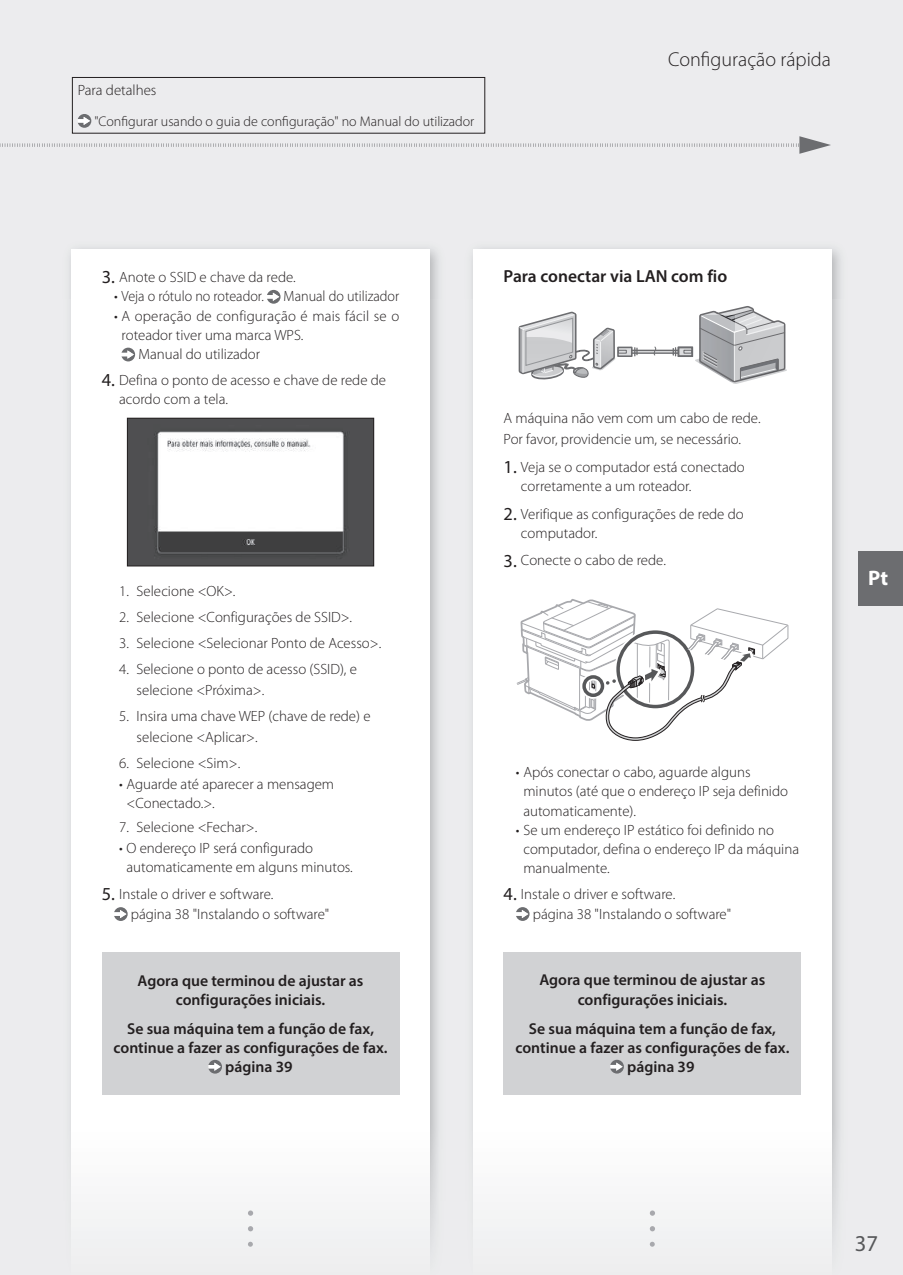
<style>
.page{position:relative;width:903px;height:1275px;background:#ececee}
.page>*{position:absolute;margin:0;border:0;box-sizing:border-box;transform-origin:0 0}
.t1{font:22.75px "Myriad Pro";color:#57585a}
.t2{font:700 21px "Myriad Pro";color:#fff}
.t3{font:300 20.12px "Myriad Pro";color:#231f20}
.t4{font:600 17.5px "Myriad Pro";color:#231f20}
.t5{font:600 15.75px/19.2px "Myriad Pro";color:#231f20;text-align:center}
.t6{font:300 14.88px/19.2px "Myriad Pro";color:#231f20}
.t7{font:300 14.88px "Myriad Pro";color:#231f20;scale:.95 1}
.t8{font:300 14px "Myriad Pro";color:#231f20}
.s1{font-weight:400;font-size:18.38px}
</style>
<div class="page">
<svg style="left:0;top:136px;width:831px;height:18px"></svg>
<img style="left:471px;top:248px;width:370px;height:51px">
<img style="left:472px;top:299px;width:2px;height:895px">
<img style="left:831px;top:299px;width:9px;height:944px">
<div style="left:474px;top:250px;width:357px;height:1025px;background:linear-gradient(to right,#fdfdfd,#fdfdfd)"></div>
<img style="left:69px;top:248px;width:370px;height:51px">
<img style="left:70px;top:299px;width:2px;height:895px">
<img style="left:429px;top:299px;width:9px;height:946px">
<div style="left:72px;top:250px;width:357px;height:1025px;background:linear-gradient(to right,#fdfdfd,#fdfdfd)"></div>
<svg style="left:78px;top:114px;width:13px;height:14px"></svg>
<div style="left:72px;top:77px;width:413px;height:57px;border:1px solid #231f20"></div>
<svg style="left:267px;top:290px;width:13px;height:14px"></svg>
<svg style="left:122px;top:348px;width:13px;height:13px"></svg>
<img style="left:129px;top:420px;width:243px;height:144px">
<div style="left:127px;top:418px;width:247px;height:148px;border:1px solid #231f20"></div>
<svg style="left:114px;top:907px;width:14px;height:14px"></svg>
<div style="left:102px;top:952px;width:297px;height:142px;background:#d1d2d4"></div>
<svg style="left:208px;top:1060px;width:14px;height:14px"></svg>
<svg style="left:632px;top:350px;width:46px;height:4px"></svg>
<hr style="left:629px;top:351px;width:52px;height:1px;background:#dcdddf">
<div style="left:678px;top:347px;width:14px;height:9px;background:#dcdddf"></div>
<div style="left:678px;top:347px;width:15px;height:10px;border:2px solid #6c6d70"></div>
<svg style="left:683px;top:305px;width:104px;height:79px;background:#cacbcd"></svg>
<svg style="left:672px;top:348px;width:4px;height:8px"></svg>
<div style="left:618px;top:347px;width:14px;height:9px;background:#dcdddf"></div>
<div style="left:617px;top:347px;width:15px;height:10px;border:2px solid #6c6d70"></div>
<svg style="left:634px;top:348px;width:4px;height:8px"></svg>
<svg style="left:518px;top:310px;width:109px;height:75px;background:#dbdcdd"></svg>
<svg style="left:653px;top:346px;width:4px;height:10px"></svg>
<svg style="left:516px;top:597px;width:273px;height:146px;background:#efeff0"></svg>
<svg style="left:516px;top:907px;width:13px;height:14px"></svg>
<div style="left:504px;top:952px;width:297px;height:142px;background:#d1d2d4"></div>
<svg style="left:610px;top:1060px;width:14px;height:13px"></svg>
<svg style="left:248px;top:1210px;width:5px;height:6px"></svg>
<svg style="left:248px;top:1226px;width:5px;height:5px"></svg>
<svg style="left:248px;top:1242px;width:5px;height:5px"></svg>
<svg style="left:650px;top:1210px;width:5px;height:6px"></svg>
<svg style="left:650px;top:1226px;width:5px;height:5px"></svg>
<svg style="left:650px;top:1242px;width:5px;height:5px"></svg>
<div style="left:858px;top:551px;width:45px;height:54px;background:#6c6d70"></div>
<p class="t6" style="left:78px;top:81px;width:80px">Para detalhes</p>
<p class="t8" style="left:94px;top:112px;width:381px">"Configurar usando o guia de configuração" no Manual do utilizador</p>
<h3 class="t3" style="left:668px;top:48px;width:164px">Configuração rápida</h3>
<p class="t6" style="left:102px;top:267px;width:196px"><span class="s1">3.</span> Anote o SSID e chave da rede.</p>
<p class="t6" style="left:114px;top:287px;width:151px">• Veja o rótulo no roteador.</p>
<p class="t7" style="left:284px;top:287px;width:123px">Manual do utilizador</p>
<p class="t6" style="left:114px;top:306px;width:287px">• A operação de configuração é mais fácil se o</p>
<p class="t6" style="left:122px;top:325px;width:183px">roteador tiver uma marca WPS.</p>
<p class="t6" style="left:138px;top:344px;width:123px">Manual do utilizador</p>
<p class="t6" style="left:119px;top:370px;width:269px;text-indent:-17px"><span class="s1">4.</span> Defina o ponto de acesso e chave de rede de acordo com a tela.</p>
<p class="t6" style="left:119px;top:581px;width:118px">1. Selecione &lt;OK&gt;.</p>
<p class="t6" style="left:119px;top:607px;width:235px">2. Selecione &lt;Configurações de SSID&gt;.</p>
<p class="t6" style="left:119px;top:633px;width:264px">3. Selecione &lt;Selecionar Ponto de Acesso&gt;.</p>
<p class="t6" style="left:136px;top:658px;width:222px;line-height:21px;text-indent:-17px">4. Selecione o ponto de acesso (SSID), e selecione &lt;Próxima&gt;.</p>
<p class="t6" style="left:136px;top:705px;width:236px;line-height:21px;text-indent:-17px">5. Insira uma chave WEP (chave de rede) e selecione &lt;Aplicar&gt;.</p>
<p class="t6" style="left:119px;top:753px;width:123px">6. Selecione &lt;Sim&gt;.</p>
<p class="t6" style="left:126px;top:774px;width:209px;text-indent:-7px">• Aguarde até aparecer a mensagem &lt;Conectado.&gt;.</p>
<p class="t6" style="left:119px;top:817px;width:140px">7. Selecione &lt;Fechar&gt;.</p>
<p class="t6" style="left:126px;top:838px;width:228px;text-indent:-7px">• O endereço IP será configurado automaticamente em alguns minutos.</p>
<p class="t6" style="left:131px;top:885px;width:200px;text-indent:-29px"><span class="s1">5.</span> Instale o driver e software.<br>página 38 "Instalando o software"</p>
<p class="t5" style="left:138px;top:970px;width:227px">Agora que terminou de ajustar as configurações iniciais.</p>
<p class="t5" style="left:127px;top:1018px;width:248px">Se sua máquina tem a função de fax,</p>
<p class="t5" style="left:114px;top:1037px;width:275px">continue a fazer as configurações de fax.</p>
<p class="t5" style="left:225px;top:1057px;width:69px">página 39</p>
<p class="t4" style="left:504px;top:265px;width:225px">Para conectar via LAN com fio</p>
<p class="t6" style="left:504px;top:407px;width:258px;line-height:21px">A máquina não vem com um cabo de rede.<br>Por favor, providencie um, se necessário.</p>
<p class="t6" style="left:521px;top:457px;width:225px;text-indent:-17px"><span class="s1">1.</span> Veja se o computador está conectado corretamente a um roteador.</p>
<p class="t6" style="left:521px;top:504px;width:224px;text-indent:-17px"><span class="s1">2.</span> Verifique as configurações de rede do computador.</p>
<p class="t6" style="left:504px;top:551px;width:164px"><span class="s1">3.</span> Conecte o cabo de rede.</p>
<h2 class="t2" style="left:868px;top:564px;width:22px">Pt</h2>
<p class="t6" style="left:523px;top:762px;width:266px;text-indent:-7px">• Após conectar o cabo, aguarde alguns minutos (até que o endereço IP seja definido automaticamente).</p>
<p class="t6" style="left:523px;top:820px;width:277px;text-indent:-7px">• Se um endereço IP estático foi definido no computador, defina o endereço IP da máquina manualmente.</p>
<p class="t6" style="left:533px;top:884px;width:200px;text-indent:-29px"><span class="s1">4.</span> Instale o driver e software.<br>página 38 "Instalando o software"</p>
<p class="t5" style="left:539px;top:970px;width:227px">Agora que terminou de ajustar as configurações iniciais.</p>
<p class="t5" style="left:529px;top:1018px;width:248px">Se sua máquina tem a função de fax,</p>
<p class="t5" style="left:515px;top:1037px;width:275px">continue a fazer as configurações de fax.</p>
<p class="t5" style="left:627px;top:1057px;width:69px">página 39</p>
<h1 class="t1" style="left:855px;top:1230px;width:25px">37</h1>
</div>
